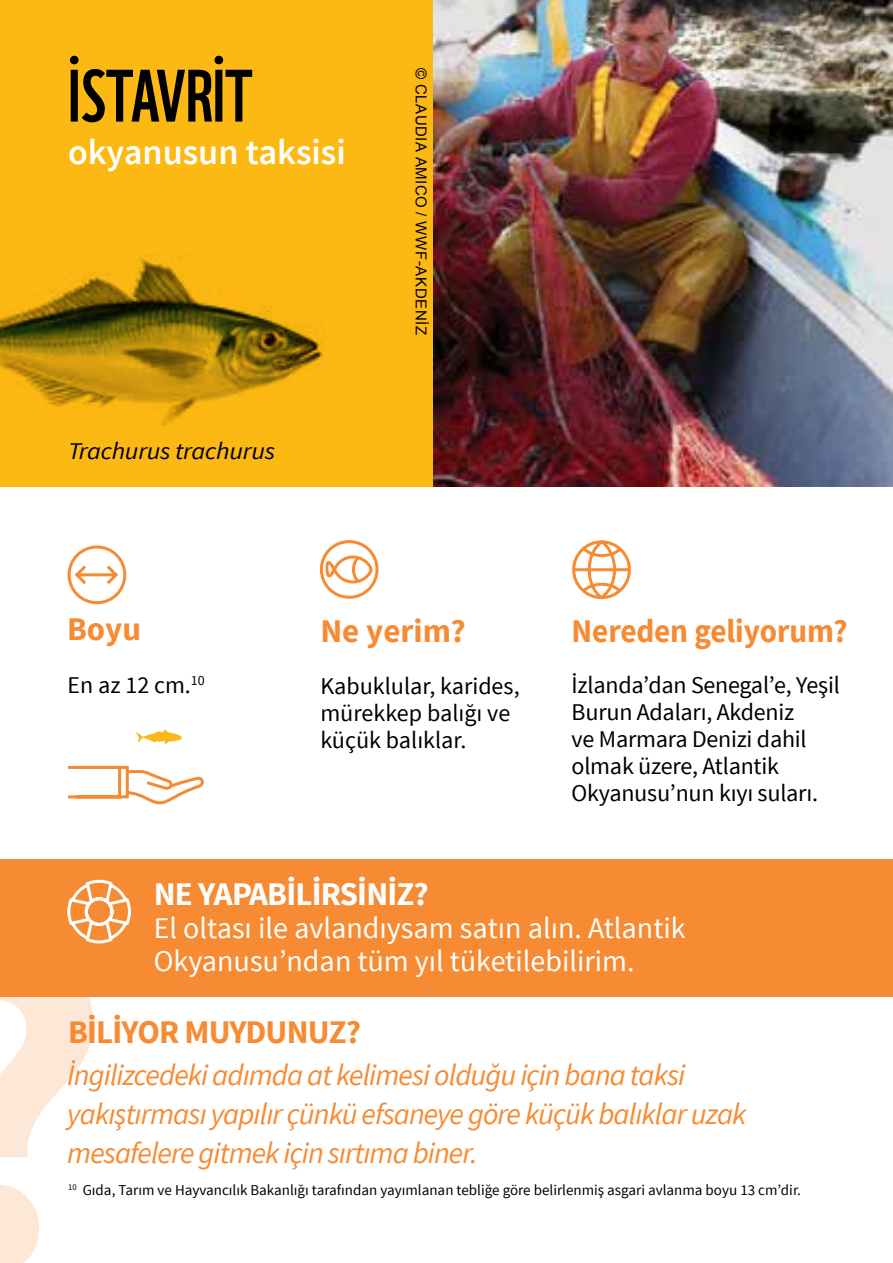
<style>
.page{position:relative;width:893px;height:1263px;background:#fff}
.page>*{position:absolute;margin:0;border:0;box-sizing:border-box;transform-origin:0 0}
.t1{font:72px "WWF";color:#000}
.t2{font:600 36px "Source Sans Pro";color:#fff}
.t3{font:700 33px "Source Sans Pro";letter-spacing:-.005em;color:#f68b33;scale:.95 1}
.t4{font:700 33px "Source Sans Pro";letter-spacing:-.025em;color:#fff}
.t5{font:700 33px "Source Sans Pro";letter-spacing:-.025em;color:#f68b33}
.t6{font:700 33px "Source Sans Pro";letter-spacing:-.005em;color:#f68b33}
.t7{font:italic 30px/39px "Source Sans Pro";letter-spacing:-.03em;color:#f68b33}
.t8{font:30px/33px "Source Sans Pro";color:#fff}
.t9{font:24px/27px "Source Sans Pro";letter-spacing:-.01em;color:#000}
.t10{font:italic 24px "Source Sans Pro";letter-spacing:-.01em;color:#000;scale:1.08 1}
.t11{font:15px "Source Sans Pro";color:#000}
.t12{font:15px "Arial";letter-spacing:.04em;color:#000}
</style>
<div class="page">
<div style="left:0;top:859px;width:893px;height:138px;background:#f68b33"></div>
<svg style="left:572px;top:540px;width:59px;height:60px"></svg>
<svg style="left:67px;top:545px;width:60px;height:60px"></svg>
<svg style="left:319px;top:540px;width:60px;height:59px"></svg>
<div style="left:0;top:0;width:434px;height:486px;background:#fdb913"></div>
<svg style="left:68px;top:765px;width:136px;height:40px"></svg>
<svg style="left:136px;top:729px;width:46px;height:15px"></svg>
<img style="left:0;top:254px;width:324px;height:172px">
<img style="left:434px;top:0;width:459px;height:486px">
<svg style="left:0;top:879px;width:131px;height:384px"></svg>
<h1 class="t1" style="left:68px;top:39px;width:186px">İSTAVRİT</h1>
<h2 class="t2" style="left:68px;top:129px;width:279px">okyanusun taksisi</h2>
<p class="t10" style="left:68px;top:436px;width:193px">Trachurus trachurus</p>
<p class="t12" style="left:431px;top:68px;width:268px;rotate:90deg">© CLAUDIA AMICO / WWF-AKDENİZ</p>
<h3 class="t6" style="left:67px;top:608px;width:76px">Boyu</h3>
<h3 class="t6" style="left:320px;top:610px;width:147px">Ne yerim?</h3>
<h3 class="t3" style="left:572px;top:610px;width:292px">Nereden geliyorum?</h3>
<p class="t9" style="left:68px;top:672px;width:139px">En az 12 cm.<sup>10</sup></p>
<p class="t9" style="left:572px;top:672px;width:270px">İzlanda’dan Senegal’e, Yeşil<br>Burun Adaları, Akdeniz<br>ve Marmara Denizi dahil olmak üzere, Atlantik<br>Okyanusu’nun kıyı suları.</p>
<p class="t9" style="left:320px;top:673px;width:201px">Kabuklular, karides, mürekkep balığı ve küçük balıklar.</p>
<h3 class="t4" style="left:154px;top:872px;width:276px">NE YAPABİLİRSİNİZ?</h3>
<p class="t8" style="left:154px;top:912px;width:533px">El oltası ile avlandıysam satın alın. Atlantik<br>Okyanusu’ndan tüm yıl tüketilebilirim.</p>
<h3 class="t5" style="left:68px;top:1011px;width:295px">BİLİYOR MUYDUNUZ?</h3>
<p class="t7" style="left:67px;top:1056px;width:681px">İngilizcedeki adımda at kelimesi olduğu için bana taksi yakıştırması yapılır çünkü efsaneye göre küçük balıklar uzak mesafelere gitmek için sırtıma biner.</p>
<p class="t11" style="left:68px;top:1180px;width:734px"><sup>10</sup> Gıda, Tarım ve Hayvancılık Bakanlığı tarafından yayımlanan tebliğe göre belirlenmiş asgari avlanma boyu 13 cm’dir.</p>
</div>
